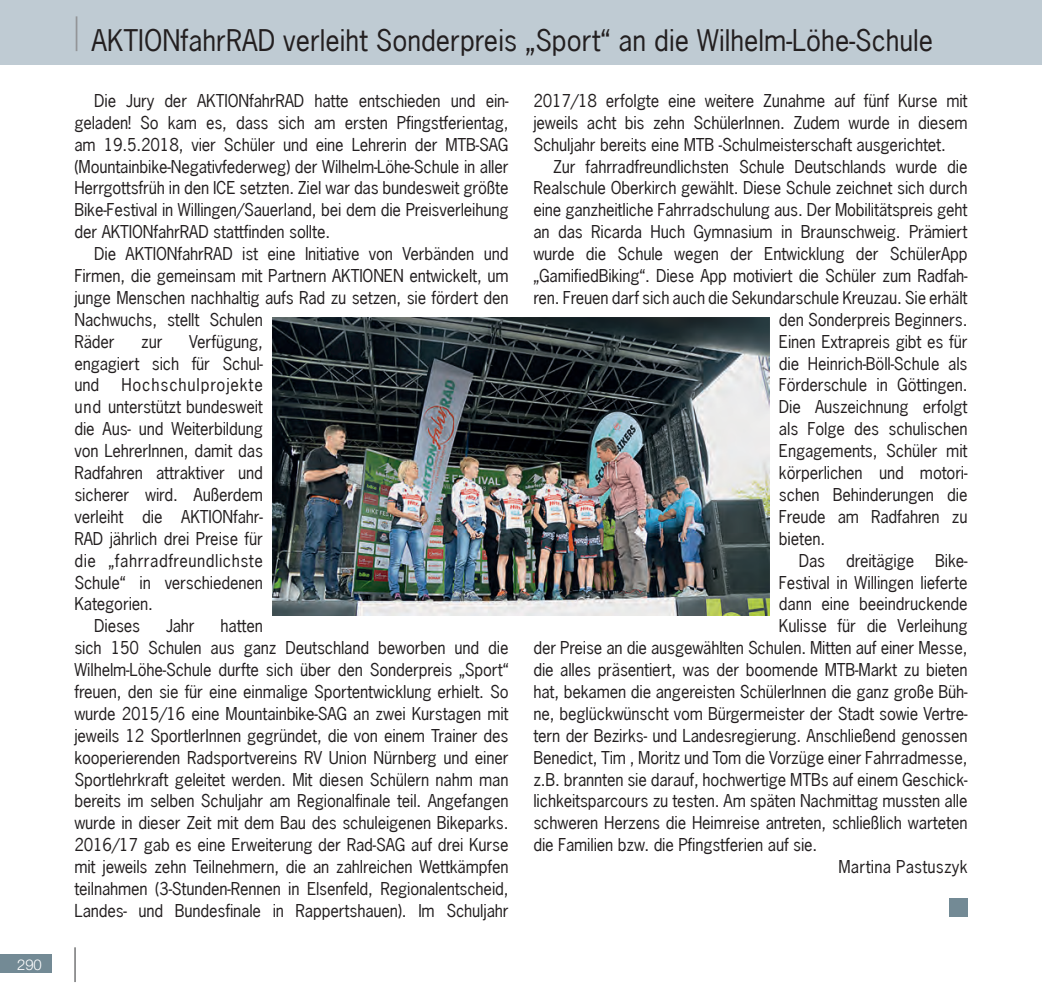
<style>
.page{position:relative;width:1042px;height:993px;background:#fff}
.page>*{position:absolute;margin:0;border:0;box-sizing:border-box;transform-origin:0 0}
.Große_Headline{font:28px "News Gothic LT";color:#231f20}
.Grundtext_bei_Artike{font:16.62px/21.9px "News Gothic LT";letter-spacing:-.01em;color:#231f20;text-align:justify}
.Grundtext_bei_Artike-2{font:16.62px "News Gothic LT";letter-spacing:.01em;color:#231f20}
.t1{font:300 14.88px "Helvetica Neue LT Std";color:#fff}
</style>
<div class="page">
<div style="left:0;top:954px;width:52px;height:18px;background:#738a95"></div>
<div style="left:0;top:0;width:1042px;height:64px;background:#bfcbd3"></div>
<hr style="left:74px;top:946px;width:2px;height:35px;background:#57585a">
<hr style="left:76px;top:16px;width:1px;height:35px;background:#939598">
<div style="left:949px;top:898px;width:18px;height:18px;background:#738a95"></div>
<img style="left:273px;top:317px;width:496px;height:298px">
<p class="t1" style="left:17px;top:954px;width:26px">290</p>
<p class="Große_Headline" style="left:91px;top:23px;width:843px">AKTIONfahrRAD verleiht Sonderpreis „Sport“ an die Wilhelm-Löhe-Schule</p>
<p class="Grundtext_bei_Artike" style="left:74px;top:89px;width:436px;text-indent:20px">Die Jury der AKTIONfahrRAD hatte entschieden und ein&shy;geladen! So kam es, dass sich am ersten Pfingstferientag, am 19. 5. 2018, vier Schüler und eine Lehrerin der MTB-SAG (Mountainbike-Negativfederweg) der Wilhelm-Löhe-Schule in aller Herrgottsfrüh in den ICE setzten. Ziel war das bundesweit größte Bike-Festival in Willingen/Sauerland, bei dem die Preisverleihung der AKTIONfahrRAD stattfinden sollte.</p>
<p class="Grundtext_bei_Artike" style="left:74px;top:243px;width:436px;text-align:left;text-indent:20px">Die AKTIONfahrRAD ist eine Initiative von Verbänden und Firmen, die gemeinsam mit Partnern AKTIONEN entwickelt, um junge Menschen nachhaltig aufs Rad zu setzen, sie fördert den Nachwuchs, stellt Schulen<br>Räder</p>
<p class="Grundtext_bei_Artike" style="left:533px;top:89px;width:436px">2017/18 erfolgte eine weitere Zunahme auf fünf Kurse mit jeweils acht bis zehn SchülerInnen. Zudem wurde in diesem Schuljahr bereits eine MTB -Schulmeisterschaft ausgerichtet.</p>
<p class="Grundtext_bei_Artike" style="left:553px;top:155px;width:416px">Zur fahrradfreundlichsten Schule Deutschlands wurde die</p>
<p class="Grundtext_bei_Artike" style="left:533px;top:177px;width:436px">Realschule Oberkirch gewählt. Diese Schule zeichnet sich durch</p>
<p class="Grundtext_bei_Artike" style="left:533px;top:199px;width:436px">eine ganzheitliche Fahrradschulung aus. Der Mobilitätspreis geht</p>
<p class="Grundtext_bei_Artike" style="left:533px;top:221px;width:436px">an das Ricarda Huch Gymnasium in Braunschweig. Prämiert</p>
<p class="Grundtext_bei_Artike" style="left:533px;top:243px;width:436px">wurde die Schule wegen der Entwicklung der SchülerApp</p>
<p class="Grundtext_bei_Artike" style="left:533px;top:264px;width:436px">„GamifiedBiking“. Diese App motiviert die Schüler zum Radfah-</p>
<p class="Grundtext_bei_Artike" style="left:533px;top:286px;width:436px">ren. Freuen darf sich auch die Sekundarschule Kreuzau. Sie erhält</p>
<p class="Grundtext_bei_Artike" style="left:779px;top:308px;width:187px">den Sonderpreis Beginners.</p>
<p class="Grundtext_bei_Artike" style="left:779px;top:330px;width:190px">Einen Extrapreis gibt es für</p>
<p class="Grundtext_bei_Artike" style="left:779px;top:352px;width:190px">die Heinrich-Böll-Schule als</p>
<p class="Grundtext_bei_Artike" style="left:779px;top:374px;width:187px">Förderschule in Göttingen.</p>
<p class="Grundtext_bei_Artike" style="left:779px;top:396px;width:190px">Die Auszeichnung erfolgt</p>
<p class="Grundtext_bei_Artike" style="left:779px;top:418px;width:190px">als Folge des schulischen</p>
<p class="Grundtext_bei_Artike" style="left:779px;top:439px;width:190px">Engagements, Schüler mit</p>
<p class="Grundtext_bei_Artike" style="left:779px;top:461px;width:190px">körperlichen und motori-</p>
<p class="Grundtext_bei_Artike" style="left:779px;top:483px;width:190px">schen Behinderungen die</p>
<p class="Grundtext_bei_Artike" style="left:779px;top:505px;width:190px">Freude am Radfahren zu</p>
<p class="Grundtext_bei_Artike" style="left:779px;top:527px;width:45px">bieten.</p>
<p class="Grundtext_bei_Artike" style="left:799px;top:549px;width:28px">Das</p>
<p class="Grundtext_bei_Artike" style="left:846px;top:549px;width:70px">dreitägige</p>
<p class="Grundtext_bei_Artike" style="left:935px;top:549px;width:34px">Bike-</p>
<p class="Grundtext_bei_Artike" style="left:779px;top:571px;width:190px">Festival in Willingen lieferte</p>
<p class="Grundtext_bei_Artike" style="left:779px;top:593px;width:190px">dann eine beeindruckende</p>
<p class="Grundtext_bei_Artike" style="left:779px;top:614px;width:190px">Kulisse für die Verleihung</p>
<p class="Grundtext_bei_Artike" style="left:533px;top:636px;width:436px">der Preise an die ausgewählten Schulen. Mitten auf einer Messe,</p>
<p class="Grundtext_bei_Artike" style="left:533px;top:658px;width:436px">die alles präsentiert, was der boomende MTB-Markt zu bieten</p>
<p class="Grundtext_bei_Artike" style="left:533px;top:680px;width:436px">hat, bekamen die angereisten SchülerInnen die ganz große Büh-</p>
<p class="Grundtext_bei_Artike" style="left:533px;top:702px;width:436px">ne, beglückwünscht vom Bürgermeister der Stadt sowie Vertre-</p>
<p class="Grundtext_bei_Artike" style="left:533px;top:724px;width:436px">tern der Bezirks- und Landesregierung. Anschließend genossen</p>
<p class="Grundtext_bei_Artike" style="left:533px;top:746px;width:436px">Benedict, Tim , Moritz und Tom die Vorzüge einer Fahrradmesse,</p>
<p class="Grundtext_bei_Artike" style="left:533px;top:768px;width:436px">z. B. brannten sie darauf, hochwertige MTBs auf einem Geschick-</p>
<p class="Grundtext_bei_Artike" style="left:533px;top:789px;width:436px">lichkeitsparcours zu testen. Am späten Nachmittag mussten alle</p>
<p class="Grundtext_bei_Artike" style="left:533px;top:811px;width:436px">schweren Herzens die Heimreise antreten, schließlich warteten</p>
<p class="Grundtext_bei_Artike" style="left:533px;top:833px;width:282px">die Familien bzw. die Pfingstferien auf sie.</p>
<p class="Grundtext_bei_Artike-2" style="left:838px;top:855px;width:131px">Martina Pastuszyk</p>
<p class="Grundtext_bei_Artike" style="left:74px;top:330px;width:190px;text-indent:115px">Verfügung, engagiert sich für Schul&shy;und</p>
<p class="Grundtext_bei_Artike" style="left:141px;top:330px;width:23px">zur</p>
<p class="Grundtext_bei_Artike" style="left:74px;top:374px;width:190px;text-indent:47px">Hochschulprojekte und unterstützt bundesweit die Aus- und Weiterbildung von LehrerInnen, damit das Radfahren attraktiver und sicherer wird. Außerdem verleiht die AKTIONfahr-RAD jährlich drei Preise für die „fahrradfreundlichste Schule“ in verschiedenen Kategorien.</p>
<p class="Grundtext_bei_Artike" style="left:94px;top:614px;width:47px">Dieses</p>
<p class="Grundtext_bei_Artike" style="left:166px;top:614px;width:30px">Jahr</p>
<p class="Grundtext_bei_Artike" style="left:74px;top:614px;width:436px;text-align:left;text-indent:146px">hatten<br>sich 150 Schulen aus ganz Deutschland beworben und die Wilhelm-Löhe-Schule durfte sich über den Sonderpreis „Sport“ freuen, den sie für eine einmalige Sportentwicklung erhielt. So wurde 2015/16 eine Mountainbike-SAG an zwei Kurstagen mit jeweils 12 SportlerInnen gegründet, die von einem Trainer des kooperierenden Radsportvereins RV Union Nürnberg und einer Sportlehrkraft geleitet werden. Mit diesen Schülern nahm man bereits im selben Schuljahr am Regionalfinale teil. Angefangen wurde in dieser Zeit mit dem Bau des schuleigenen Bikeparks.<br>2016/17 gab es eine Erweiterung der Rad-SAG auf drei Kurse mit jeweils zehn Teilnehmern, die an zahlreichen Wettkämpfen teilnahmen (3-Stunden-Rennen in Elsenfeld, Regionalentscheid, Landes- und Bundesfinale in Rappertshauen). Im Schuljahr</p>
</div>
